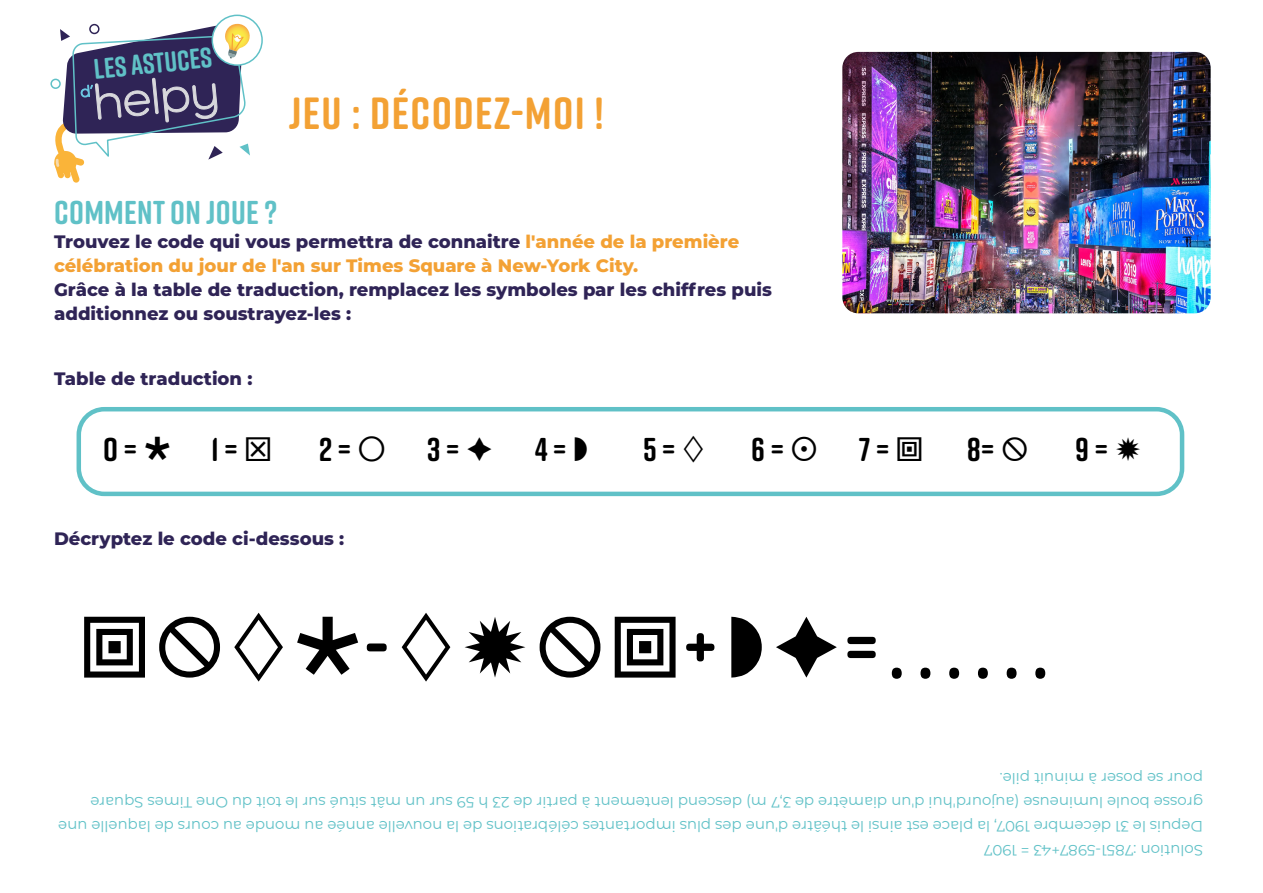
<style>
.page{position:relative;width:1263px;height:893px;background:#fff}
.page>*{position:absolute;margin:0;border:0;box-sizing:border-box;transform-origin:0 0}
.t1{font:84.15px "Open Sans";color:#000}
.t2{font:700 84.15px "Rift Soft";color:#000}
.t3{font:49.8px "Como";color:#d8d8dc}
.t4{font:700 45px "Rift Soft";letter-spacing:.03em;color:#f3a134}
.t5{font:700 33px "Rift Soft";color:#000}
.t6{font:700 33px "Rift Soft";letter-spacing:.01em;color:#60c1c7}
.t7{font:700 28.35px "Rift Soft";color:#60c1c7}
.t8{font:800 18px/24px "Montserrat";color:#2f2456}
.t9{font:800 18px/24px "Montserrat";color:#f3a134}
.t10{font:15px/24px "Montserrat";color:#60c1c7}
.s1{color:#2f2456}
.s2{font-family:"Rift Soft";font-weight:700}
</style>
<div class="page">
<svg style="left:212px;top:15px;width:50px;height:50px"></svg>
<div style="left:212px;top:15px;width:51px;height:51px;border:1px solid #60c1c7;border-radius:50%"></div>
<div style="left:217px;top:20px;width:41px;height:41px;background:#fff;border-radius:50%"></div>
<div style="left:50px;top:79px;width:11px;height:10px;border:1px solid #60c1c7;border-radius:50%"></div>
<img style="left:844px;top:53px;width:365px;height:259px">
<div style="left:823px;top:32px;width:407px;height:301px;border:20px solid #fff;border-radius:26px"></div>
<div style="left:77px;top:407px;width:1107px;height:89px;border:4px solid #60c1c7;border-radius:26px"></div>
<svg style="left:52px;top:22px;width:199px;height:161px"></svg>
<h3 class="t7" style="left:92px;top:49px;width:120px;rotate:-6deg">LES ASTUCES</h3>
<h2 class="t3" style="left:90px;top:74px;width:127px;rotate:-6deg">helpy</h2>
<h3 class="t4" style="left:289px;top:81px;width:316px">JEU : DÉCODEZ-MOI !</h3>
<h3 class="t6" style="left:54px;top:189px;width:224px">COMMENT ON JOUE ?</h3>
<p class="t9" style="left:54px;top:229px;width:687px"><span class="s1">Trouvez le code qui vous permettra de connaitre</span> l'année de la première célébration du jour de l'an sur Times Square à New-York City.</p>
<p class="t8" style="left:54px;top:277px;width:719px">Grâce à la table de traduction, remplacez les symboles par les chiffres puis additionnez ou soustrayez-les :</p>
<p class="t8" style="left:54px;top:366px;width:200px">Table de traduction :</p>
<h3 class="t5" style="left:103px;top:426px;width:136px">O = ➢ 1 =</h3>
<h3 class="t5" style="left:319px;top:426px;width:34px">2 =</h3>
<h3 class="t5" style="left:427px;top:426px;width:141px">3 = ➔ 4 =</h3>
<h3 class="t5" style="left:643px;top:426px;width:34px">5 =</h3>
<h3 class="t5" style="left:751px;top:426px;width:34px">6 =</h3>
<h3 class="t5" style="left:859px;top:426px;width:32px">7 =</h3>
<h3 class="t5" style="left:967px;top:426px;width:29px">8=</h3>
<h3 class="t5" style="left:1075px;top:426px;width:34px">9 =</h3>
<p class="t8" style="left:54px;top:525px;width:292px">Décryptez le code ci-dessous :</p>
<h1 class="t2" style="left:365px;top:588px;width:25px">-</h1>
<h1 class="t1" style="left:683px;top:589px;width:370px"><span class="s2">+</span> ➔<span class="s2">=</span>......</h1>
<p class="t10" style="left:1203px;top:862px;width:1146px;rotate:-180deg">Solution :7851-5987+43 = 1907<br>Depuis le 31 décembre 1907, la place est ainsi le théâtre d'une des plus importantes célébrations de la nouvelle année au monde au cours de laquelle une grosse boule lumineuse (aujourd'hui d'un diamètre de 3,7 m) descend lentement à partir de 23 h 59 sur un mât situé sur le toit du One Times Square pour se poser à minuit pile.</p>
</div>
